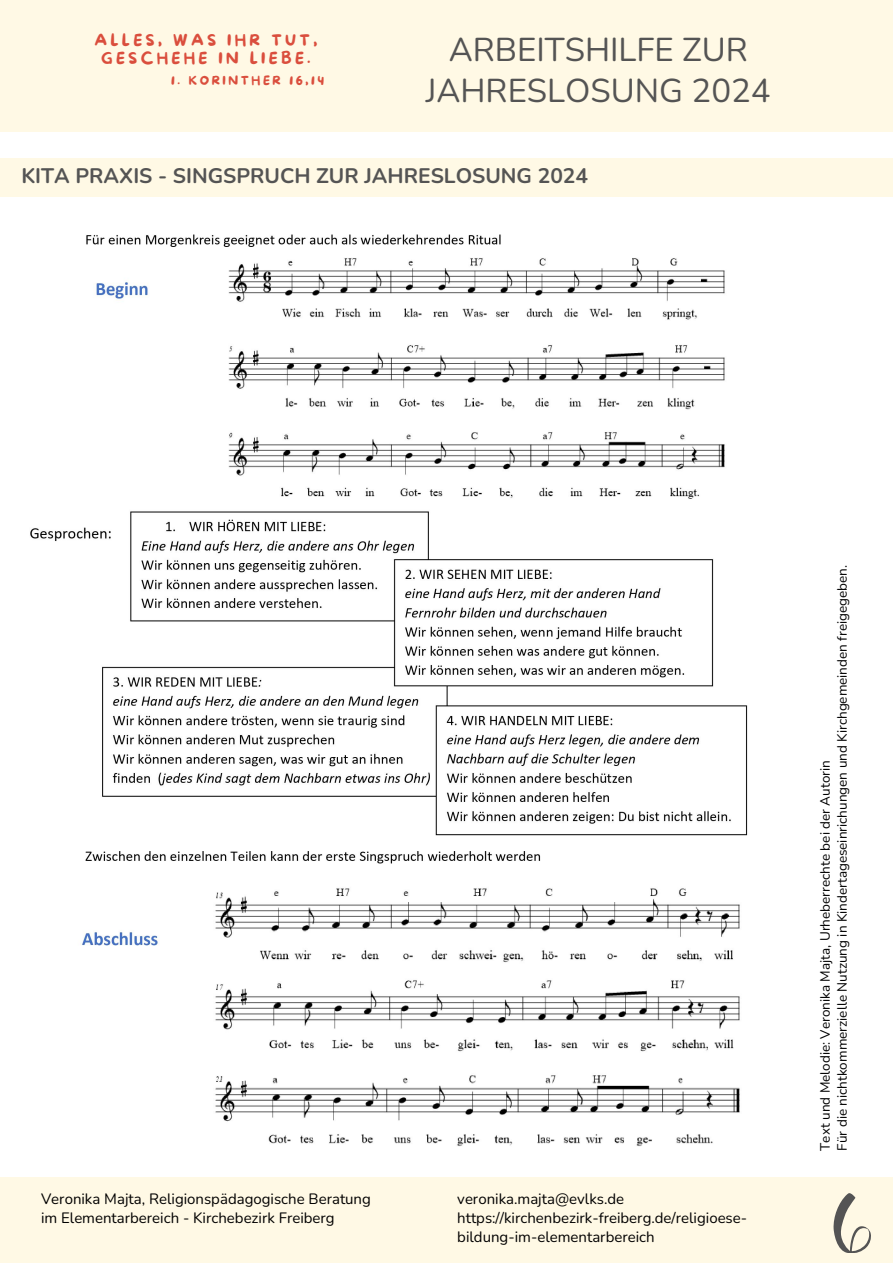
<style>
.page{position:relative;width:893px;height:1264px;background:#fff}
.page>*{position:absolute;margin:0;border:0;box-sizing:border-box;transform-origin:0 0}
.t1{font:33px/40.5px "Nunito";color:#545454;text-align:center}
.t2{font:700 21px "Nunito";color:#545454}
.t3{font:15.75px/18.5px "More Sugar";letter-spacing:.205em;color:#da4e3d;text-align:center}
.t4{font:15px/19px "Nunito";color:#000}
.t5{font:13.5px "Nunito";color:#000}
.t6{font:12.3px "More Sugar";letter-spacing:.205em;color:#da4e3d}
</style>
<div class="page">
<div style="left:0;top:0;width:892px;height:131px;background:#fff9e5"></div>
<div style="left:0;top:1177px;width:892px;height:85px;background:#fff9e5"></div>
<div style="left:0;top:158px;width:892px;height:39px;background:#fff9e5"></div>
<img style="left:30px;top:234px;width:718px;height:913px">
<svg style="left:833px;top:1193px;width:37px;height:59px"></svg>
<p class="t3" style="left:94px;top:31px;width:224px">ALLES, WAS IHR TUT,<br>GESCHEHE IN LIEBE.</p>
<p class="t6" style="left:171px;top:74px;width:154px">1. KORINTHER 16,14</p>
<p class="t1" style="left:426px;top:30px;width:346px">ARBEITSHILFE ZUR<br>JAHRESLOSUNG 2024</p>
<p class="t2" style="left:21px;top:162px;width:568px">KITA PRAXIS - SINGSPRUCH ZUR JAHRESLOSUNG 2024</p>
<p class="t4" style="left:41px;top:1188px;width:331px">Veronika Majta, Religionspädagogische Beratung im Elementarbereich - Kirchebezirk Freiberg</p>
<p class="t4" style="left:457px;top:1188px;width:168px">veronika.majta@evlks.de</p>
<p class="t4" style="left:457px;top:1208px;width:291px">https://kirchenbezirk-freiberg.de/religioese&shy;bildung-im-elementarbereich</p>
<p class="t5" style="left:833px;top:1150px;width:587px;rotate:-90deg">Für die nichtkommerzielle Nutzung in Kindertageseinrichungen und Kirchgemeinden freigegeben.</p>
<p class="t5" style="left:816px;top:1150px;width:392px;rotate:-90deg">Text und Melodie: Veronika Majta, Urheberrechte bei der Autorin</p>
</div>
